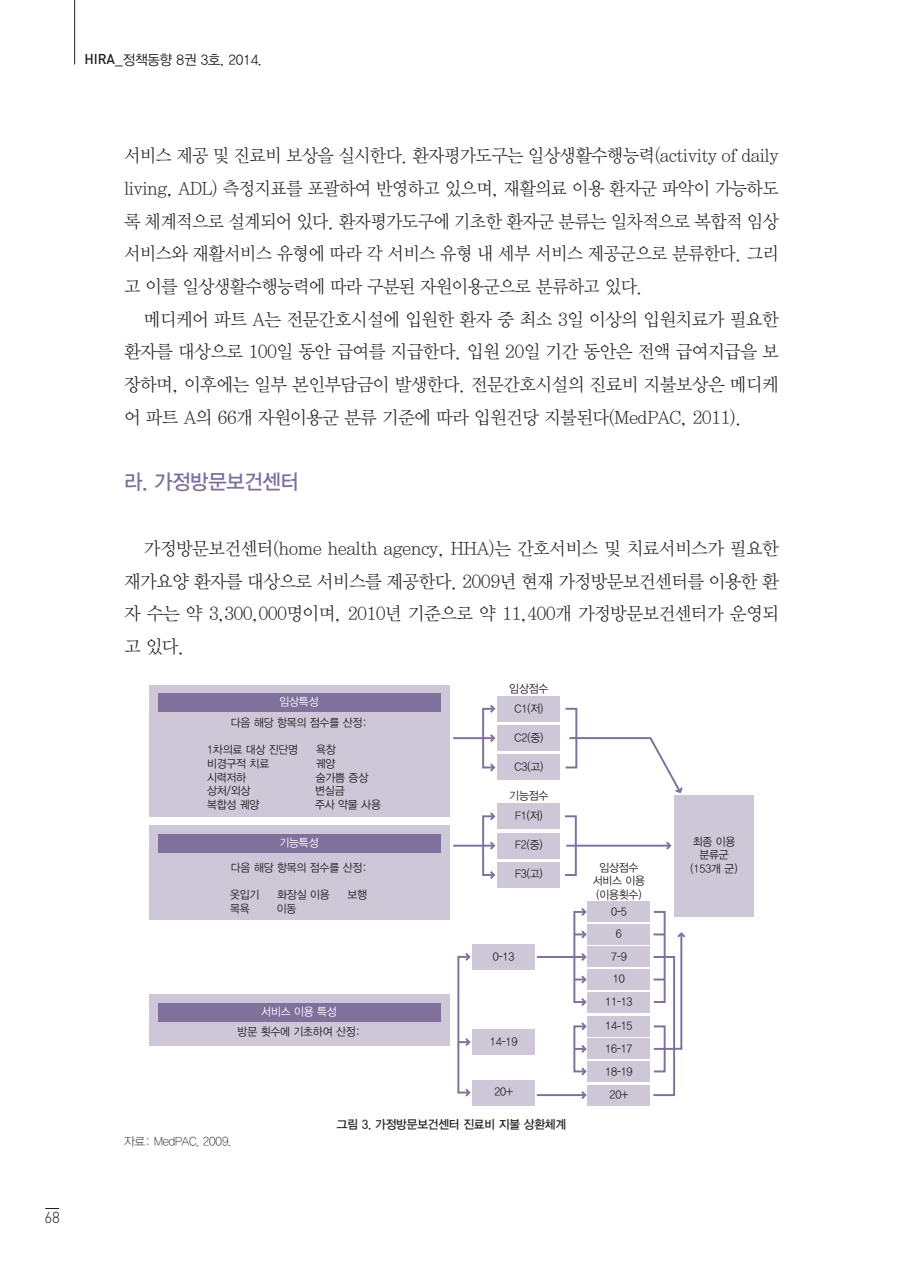
<style>
.page{position:relative;width:903px;height:1275px;background:#fff}
.page>*{position:absolute;margin:0;border:0;box-sizing:border-box;transform-origin:0 0}
.t1{font:21px "YDVYGO Std 33 KS Cms UHC H";letter-spacing:-.015em;color:#7f709c;scale:.95 1}
.t2{font:18.38px/32.7px "YDVY Mj O Std 32 KS Cms UHC H";letter-spacing:-.035em;color:#231f20;text-align:justify}
.t3{font:18.38px/32.7px "YDVY Mj O Std 32 KS Cms UHC H";letter-spacing:-.035em;color:#231f20;text-align:justify;scale:.95 1}
.t4{font:15.75px "DINL Light";color:#231f20}
.t5{font:14px "YDVYGO Std 32 KS Cms UHC H";letter-spacing:-.015em;color:#231f20}
.t6{font:12.25px "YDVYGO Std 33 KS Cms UHC H";letter-spacing:-.015em;color:#231f20;scale:.95 1}
.t7{font:12.25px "YDVYGO Std 31 KS Cms UHC H";letter-spacing:-.015em;color:#231f20;scale:.95 1}
.t8{font:11.38px/13.7px "YDVYGO Std 32 KS Cms UHC H";letter-spacing:-.015em;color:#231f20;text-align:center;scale:.95 1}
.t9{font:11.38px "YDVYGO Std 32 KS Cms UHC H";letter-spacing:-.015em;color:#fff;scale:.95 1}
.s1{font-family:"DINM Medium"}
.s2{font-size:12.25px}
</style>
<div class="page">
<hr style="left:74px;top:0;width:1px;height:64px;background:#231f20">
<svg style="left:45px;top:1208px;width:14px;height:1px"></svg>
<div style="left:149px;top:685px;width:301px;height:131px;background:#cdc7d8"></div>
<div style="left:149px;top:825px;width:301px;height:95px;background:#cdc7d8"></div>
<div style="left:497px;top:696px;width:63px;height:26px;background:#cdc7d8"></div>
<div style="left:497px;top:803px;width:63px;height:26px;background:#cdc7d8"></div>
<div style="left:473px;top:944px;width:62px;height:26px;background:#cdc7d8"></div>
<div style="left:497px;top:725px;width:63px;height:26px;background:#cdc7d8"></div>
<div style="left:497px;top:833px;width:63px;height:25px;background:#cdc7d8"></div>
<div style="left:674px;top:795px;width:80px;height:121px;background:#cdc7d8"></div>
<div style="left:473px;top:1029px;width:62px;height:26px;background:#cdc7d8"></div>
<div style="left:497px;top:755px;width:63px;height:25px;background:#cdc7d8"></div>
<div style="left:497px;top:862px;width:63px;height:26px;background:#cdc7d8"></div>
<div style="left:473px;top:1080px;width:62px;height:25px;background:#cdc7d8"></div>
<div style="left:588px;top:1085px;width:62px;height:20px;background:#cdc7d8"></div>
<div style="left:588px;top:1061px;width:62px;height:21px;background:#cdc7d8"></div>
<div style="left:588px;top:1039px;width:62px;height:20px;background:#cdc7d8"></div>
<div style="left:588px;top:1016px;width:62px;height:21px;background:#cdc7d8"></div>
<div style="left:588px;top:992px;width:62px;height:20px;background:#cdc7d8"></div>
<div style="left:588px;top:969px;width:62px;height:21px;background:#cdc7d8"></div>
<div style="left:588px;top:947px;width:62px;height:20px;background:#cdc7d8"></div>
<div style="left:588px;top:924px;width:62px;height:21px;background:#cdc7d8"></div>
<div style="left:588px;top:902px;width:62px;height:20px;background:#cdc7d8"></div>
<div style="left:149px;top:994px;width:301px;height:52px;background:#cdc7d8"></div>
<svg style="left:488px;top:705px;width:8px;height:8px"></svg>
<svg style="left:488px;top:734px;width:8px;height:8px"></svg>
<hr style="left:453px;top:737px;width:41px;height:2px;background:#7f709c">
<svg style="left:490px;top:812px;width:6px;height:9px"></svg>
<svg style="left:488px;top:841px;width:8px;height:9px"></svg>
<hr style="left:453px;top:845px;width:41px;height:2px;background:#7f709c">
<svg style="left:463px;top:953px;width:8px;height:8px"></svg>
<svg style="left:581px;top:906px;width:7px;height:12px"></svg>
<svg style="left:576px;top:928px;width:12px;height:12px"></svg>
<svg style="left:581px;top:951px;width:7px;height:12px"></svg>
<hr style="left:537px;top:956px;width:48px;height:2px;background:#7f709c">
<div style="left:652px;top:956px;width:23px;height:140px;border:2px solid #7f709c"></div>
<svg style="left:576px;top:973px;width:12px;height:13px"></svg>
<svg style="left:652px;top:932px;width:34px;height:119px"></svg>
<svg style="left:581px;top:996px;width:7px;height:12px"></svg>
<div style="left:573px;top:911px;width:13px;height:92px;border:2px solid #7f709c"></div>
<div style="left:653px;top:911px;width:13px;height:92px;border:2px solid #7f709c"></div>
<svg style="left:581px;top:1020px;width:7px;height:12px"></svg>
<svg style="left:576px;top:1043px;width:12px;height:12px"></svg>
<svg style="left:579px;top:1065px;width:9px;height:12px"></svg>
<div style="left:573px;top:1025px;width:13px;height:47px;border:2px solid #7f709c"></div>
<div style="left:653px;top:1025px;width:13px;height:47px;border:2px solid #7f709c"></div>
<svg style="left:581px;top:1089px;width:7px;height:12px"></svg>
<hr style="left:537px;top:1094px;width:48px;height:2px;background:#7f709c">
<svg style="left:460px;top:1038px;width:11px;height:8px"></svg>
<svg style="left:463px;top:1088px;width:8px;height:9px"></svg>
<div style="left:457px;top:956px;width:13px;height:137px;border:2px solid #7f709c"></div>
<svg style="left:664px;top:841px;width:8px;height:9px"></svg>
<hr style="left:566px;top:845px;width:104px;height:2px;background:#7f709c">
<svg style="left:567px;top:736px;width:116px;height:58px"></svg>
<svg style="left:490px;top:871px;width:6px;height:8px"></svg>
<div style="left:482px;top:815px;width:13px;height:61px;border:2px solid #7f709c"></div>
<div style="left:564px;top:815px;width:13px;height:61px;border:2px solid #7f709c"></div>
<svg style="left:488px;top:763px;width:8px;height:9px"></svg>
<div style="left:482px;top:708px;width:13px;height:60px;border:2px solid #7f709c"></div>
<div style="left:564px;top:708px;width:13px;height:60px;border:2px solid #7f709c"></div>
<div style="left:158px;top:693px;width:282px;height:18px;background:#7f709c"></div>
<div style="left:158px;top:834px;width:282px;height:18px;background:#7f709c"></div>
<div style="left:158px;top:1003px;width:282px;height:18px;background:#7f709c"></div>
<p class="t5" style="left:84px;top:53px;width:179px"><span class="s1">HIRA_</span>정책동향 8권 3호, 2014.</p>
<p class="t4" style="left:45px;top:1208px;width:17px">68</p>
<p class="t3" style="left:124px;top:140px;width:691px">서비스 제공 및 진료비 보상을 실시한다. 환자평가도구는 일상생활수행능력(activity of daily living, ADL) 측정지표를 포괄하여 반영하고 있으며, 재활의료 이용 환자군 파악이 가능하도 록 체계적으로 설계되어 있다. 환자평가도구에 기초한 환자군 분류는 일차적으로 복합적 임상 서비스와 재활서비스 유형에 따라 각 서비스 유형 내 세부 서비스 제공군으로 분류한다. 그리 고 이를 일상생활수행능력에 따라 구분된 자원이용군으로 분류하고 있다.</p>
<p class="t2" style="left:124px;top:304px;width:656px;text-indent:20px">메디케어 파트 A는 전문간호시설에 입원한 환자 중 최소 3일 이상의 입원치료가 필요한 환자를 대상으로 100일 동안 급여를 지급한다. 입원 20일 기간 동안은 전액 급여지급을 보 장하며, 이후에는 일부 본인부담금이 발생한다. 전문간호시설의 진료비 지불보상은 메디케 어 파트 A의 66개 자원이용군 분류 기준에 따라 입원건당 지불된다(MedPAC, 2011).</p>
<p class="t1" style="left:124px;top:473px;width:186px">라. 가정방문보건센터</p>
<p class="t2" style="left:124px;top:533px;width:656px;text-indent:20px">가정방문보건센터(home health agency, HHA)는 간호서비스 및 치료서비스가 필요한 재가요양 환자를 대상으로 서비스를 제공한다. 2009년 현재 가정방문보건센터를 이용한 환 자 수는 약 3,300,000명이며, 2010년 기준으로 약 11,400개 가정방문보건센터가 운영되 고 있다.</p>
<p class="t9" style="left:279px;top:696px;width:43px">임상특성</p>
<p class="t8" style="left:231px;top:717px;width:145px">다음 해당 항목의 점수를 산정:</p>
<p class="t8" style="left:207px;top:744px;width:97px">1차의료 대상 진단명</p>
<p class="t8" style="left:316px;top:744px;width:22px">욕창</p>
<p class="t8" style="left:207px;top:757px;width:67px">비경구적 치료</p>
<p class="t8" style="left:316px;top:757px;width:22px">궤양</p>
<p class="t8" style="left:207px;top:771px;width:43px">시력저하</p>
<p class="t8" style="left:316px;top:771px;width:57px">숨가쁨 증상</p>
<p class="t8" style="left:207px;top:785px;width:47px">상처/외상</p>
<p class="t8" style="left:315px;top:785px;width:32px">변실금</p>
<p class="t8" style="left:207px;top:798px;width:57px">복합성 궤양</p>
<p class="t8" style="left:315px;top:798px;width:71px">주사 약물 사용</p>
<p class="t9" style="left:279px;top:837px;width:43px">기능특성</p>
<p class="t8" style="left:231px;top:862px;width:145px">다음 해당 항목의 점수를 산정:</p>
<p class="t8" style="left:230px;top:889px;width:32px">옷입기</p>
<p class="t8" style="left:277px;top:889px;width:57px">화장실 이용</p>
<p class="t8" style="left:347px;top:889px;width:22px">보행</p>
<p class="t8" style="left:230px;top:902px;width:22px">목욕</p>
<p class="t8" style="left:277px;top:902px;width:22px">이동</p>
<p class="t9" style="left:261px;top:1006px;width:81px">서비스 이용 특성</p>
<p class="t8" style="left:238px;top:1025px;width:131px">방문 횟수에 기초하여 산정:</p>
<p class="t8" style="left:509px;top:682px;width:43px">임상점수</p>
<p class="t8" style="left:514px;top:702px;width:32px">C1(저)</p>
<p class="t8" style="left:514px;top:731px;width:32px">C2(중)</p>
<p class="t8" style="left:514px;top:761px;width:32px">C3(고)</p>
<p class="t8" style="left:509px;top:790px;width:43px">기능점수</p>
<p class="t8" style="left:515px;top:809px;width:30px">F1(저)</p>
<p class="t8" style="left:515px;top:838px;width:30px">F2(중)</p>
<p class="t8" style="left:690px;top:835px;width:51px">최종 이용 분류군 (153개 군)</p>
<p class="t8" style="left:515px;top:868px;width:30px">F3(고)</p>
<p class="t8" style="left:593px;top:861px;width:57px">임상점수 서비스 이용 (이용횟수)</p>
<p class="t8" style="left:611px;top:905px;width:18px">0<span class="s2">-</span>5</p>
<p class="t8" style="left:493px;top:950px;width:24px">0<span class="s2">-</span>13</p>
<p class="t8" style="left:490px;top:1035px;width:30px">14<span class="s2">-</span>19</p>
<p class="t8" style="left:616px;top:928px;width:8px">6</p>
<p class="t8" style="left:611px;top:950px;width:18px">7<span class="s2">-</span>9</p>
<p class="t8" style="left:613px;top:973px;width:14px">10</p>
<p class="t8" style="left:605px;top:995px;width:30px">11<span class="s2">-</span>13</p>
<p class="t8" style="left:605px;top:1020px;width:30px">14<span class="s2">-</span>15</p>
<p class="t8" style="left:605px;top:1043px;width:30px">16<span class="s2">-</span>17</p>
<p class="t8" style="left:605px;top:1065px;width:30px">18<span class="s2">-</span>19</p>
<p class="t8" style="left:494px;top:1086px;width:21px">20+</p>
<p class="t8" style="left:609px;top:1088px;width:21px">20+</p>
<p class="t7" style="left:124px;top:1136px;width:114px">자료: MedPAC, 2009.</p>
<p class="t6" style="left:337px;top:1118px;width:243px">그림 3. 가정방문보건센터 진료비 지불 상환체계</p>
</div>
